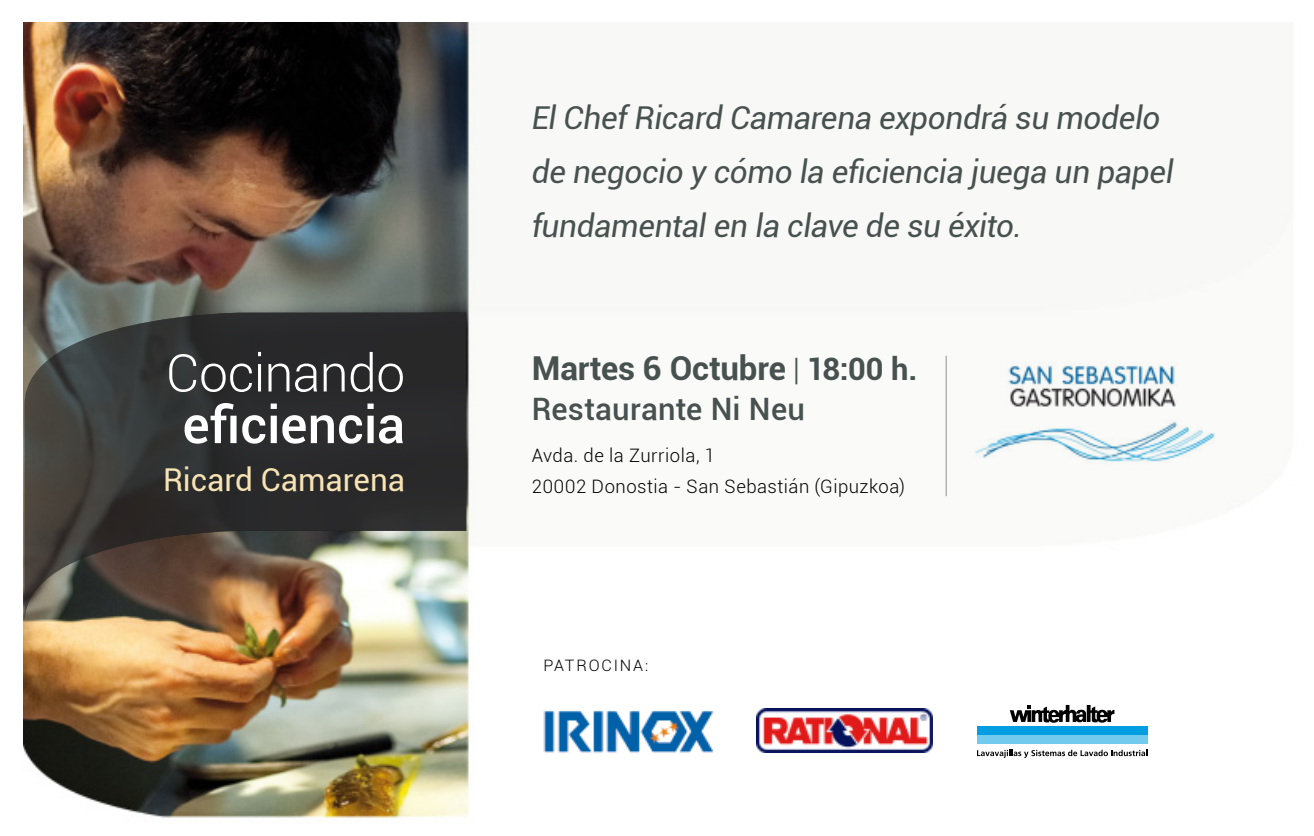
<style>
.page{position:relative;width:1314px;height:836px;background:#fff}
.page>*{position:absolute;margin:0;border:0;box-sizing:border-box;transform-origin:0 0}
.t1{font:500 51.98px "Roboto";letter-spacing:-.005em;color:#fff}
.t2{font:300 51.98px "Roboto";letter-spacing:-.015em;color:#fff}
.t3{font:700 32.85px "Roboto";letter-spacing:-.005em;color:#475150}
.t4{font:italic 31.5px/54px "Roboto";letter-spacing:-.01em;color:#475150}
.t5{font:31.5px "Roboto";color:#f7e3b4}
.t6{font:500 30.82px "Roboto";letter-spacing:.01em;color:#475150}
.t7{font:300 18.45px "Roboto";letter-spacing:.025em;color:#000}
.t8{font:300 15.75px "Roboto";letter-spacing:.11em;color:#000}
.s1{font-weight:300;font-size:30.82px}
.s2{font-size:30.82px}
</style>
<div class="page">
<img style="left:24px;top:22px;width:1124px;height:796px">
<img style="left:540px;top:705px;width:175px;height:50px">
<img style="left:756px;top:708px;width:177px;height:44px">
<svg style="left:1010px;top:705px;width:104px;height:17px"></svg>
<div style="left:977px;top:726px;width:170px;height:9px;background:#009ee0"></div>
<div style="left:977px;top:735px;width:170px;height:8px;background:#72caef"></div>
<svg style="left:977px;top:749px;width:170px;height:8px"></svg>
<svg style="left:25px;top:313px;width:441px;height:309px;background:#494742"></svg>
<hr style="left:946px;top:356px;width:1px;height:140px;background:#9c9e9f">
<img style="left:974px;top:356px;width:242px;height:120px">
<p class="t2" style="left:166px;top:337px;width:241px">Cocinando</p>
<p class="t1" style="left:182px;top:388px;width:224px">eficiencia</p>
<p class="t5" style="left:163px;top:458px;width:244px">Ricard Camarena</p>
<p class="t4" style="left:532px;top:89px;width:643px">El Chef Ricard Camarena expondrá su modelo de negocio y cómo la eficiencia juega un papel fundamental en la clave de su éxito.</p>
<p class="t3" style="left:532px;top:345px;width:387px">Martes 6 Octubre <span class="s1">|</span> <span class="s2">18:00 h.</span></p>
<p class="t6" style="left:532px;top:387px;width:275px">Restaurante Ni Neu</p>
<p class="t7" style="left:532px;top:443px;width:185px">Avda. de la Zurriola, 1</p>
<p class="t7" style="left:532px;top:473px;width:375px">20002 Donostia - San Sebastián (Gipuzkoa)</p>
<p class="t8" style="left:543px;top:654px;width:106px">PATROCINA:</p>
</div>
